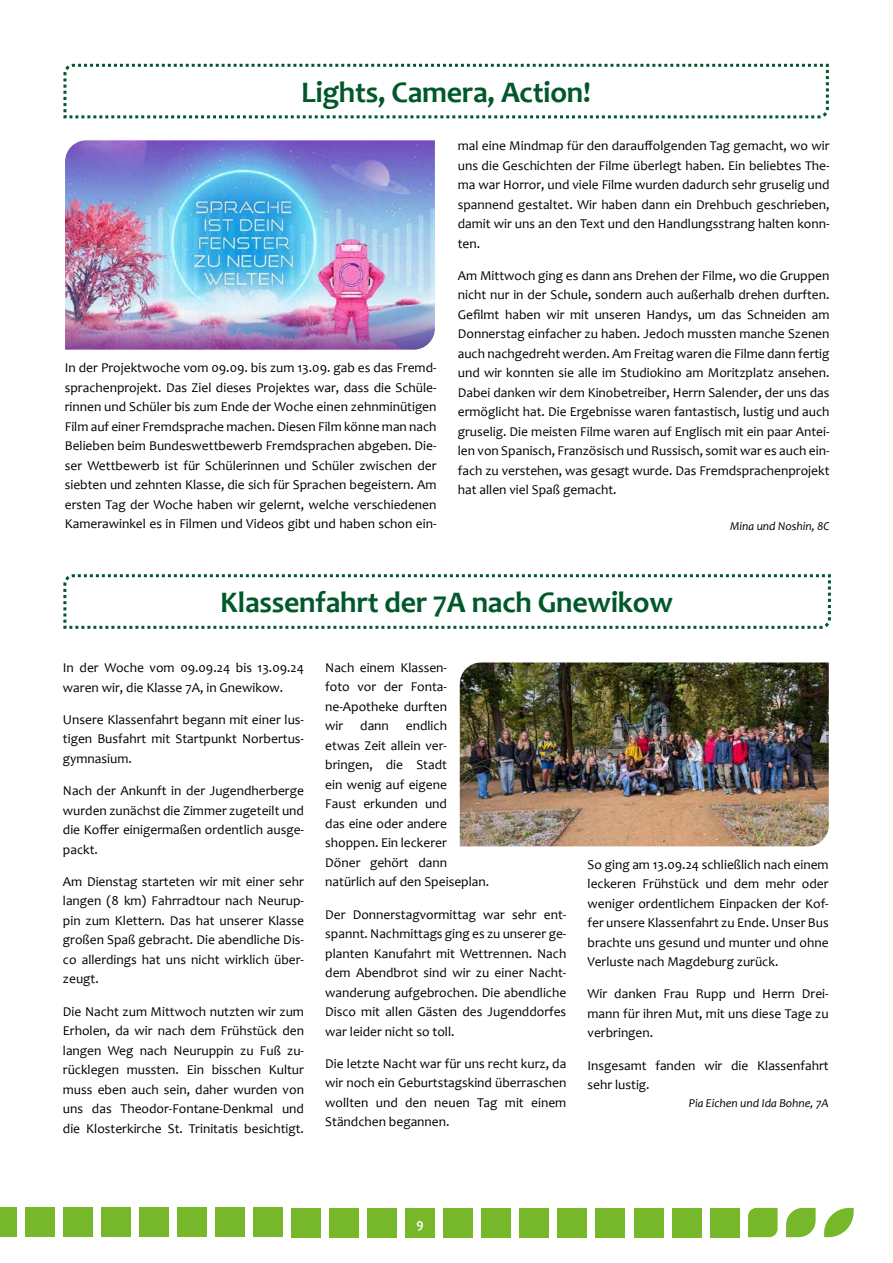
<style>
.page{position:relative;width:893px;height:1263px;background:#fff}
.page>*{position:absolute;margin:0;border:0;box-sizing:border-box;transform-origin:0 0}
.t1{font:700 30px "Candara";letter-spacing:-.01em;color:#00582b}
.t2{font:13.5px/19.5px "Candara";color:#000;text-align:justify}
.t3{font:700 13.5px "Candara";color:#fff}
.t4{font:italic 12px "Candara";color:#000}
</style>
<div class="page">
<div style="left:710px;top:1208px;width:29px;height:29px;background:#76b82a"></div>
<div style="left:444px;top:1208px;width:29px;height:29px;background:#76b82a"></div>
<div style="left:482px;top:1208px;width:29px;height:29px;background:#76b82a"></div>
<div style="left:520px;top:1208px;width:29px;height:29px;background:#76b82a"></div>
<div style="left:558px;top:1208px;width:29px;height:29px;background:#76b82a"></div>
<div style="left:596px;top:1208px;width:29px;height:29px;background:#76b82a"></div>
<div style="left:634px;top:1208px;width:29px;height:29px;background:#76b82a"></div>
<div style="left:672px;top:1208px;width:29px;height:29px;background:#76b82a"></div>
<div style="left:329px;top:1208px;width:30px;height:29px;background:#76b82a"></div>
<div style="left:367px;top:1208px;width:30px;height:29px;background:#76b82a"></div>
<div style="left:405px;top:1208px;width:30px;height:29px;background:#76b82a"></div>
<svg style="left:748px;top:1208px;width:30px;height:29px"></svg>
<svg style="left:786px;top:1208px;width:30px;height:29px"></svg>
<svg style="left:824px;top:1208px;width:30px;height:29px"></svg>
<div style="left:291px;top:1208px;width:30px;height:29px;background:#76b82a"></div>
<div style="left:25px;top:1208px;width:29px;height:29px;background:#76b82a"></div>
<div style="left:63px;top:1208px;width:29px;height:29px;background:#76b82a"></div>
<div style="left:101px;top:1208px;width:29px;height:29px;background:#76b82a"></div>
<div style="left:139px;top:1208px;width:29px;height:29px;background:#76b82a"></div>
<div style="left:177px;top:1208px;width:29px;height:29px;background:#76b82a"></div>
<div style="left:215px;top:1208px;width:30px;height:29px;background:#76b82a"></div>
<div style="left:253px;top:1208px;width:30px;height:29px;background:#76b82a"></div>
<div style="left:0;top:1208px;width:16px;height:29px;background:#76b82a"></div>
<svg style="left:63px;top:63px;width:766px;height:56px"></svg>
<img style="left:65px;top:140px;width:370px;height:210px">
<svg style="left:63px;top:574px;width:768px;height:55px"></svg>
<img style="left:460px;top:662px;width:369px;height:184px">
<h1 class="t1" style="left:301px;top:74px;width:291px">Lights, Camera, Action!</h1>
<p class="t2" style="left:65px;top:358px;width:373px">In der Projektwoche vom 09.09. bis zum 13.09. gab es das Fremd&shy;sprachenprojekt. Das Ziel dieses Projektes war, dass die Schüle&shy;rinnen und Schüler bis zum Ende der Woche einen zehnminütigen Film auf einer Fremdsprache machen. Diesen Film könne man nach Belieben beim Bundeswettbewerb Fremdsprachen abgeben. Die&shy;ser Wettbewerb ist für Schülerinnen und Schüler zwischen der siebten und zehnten Klasse, die sich für Sprachen begeistern. Am ersten Tag der Woche haben wir gelernt, welche verschiedenen Kamerawinkel es in Filmen und Videos gibt und haben schon ein-</p>
<p class="t2" style="left:458px;top:136px;width:373px">mal eine Mindmap für den darauffolgenden Tag gemacht, wo wir uns die Geschichten der Filme überlegt haben. Ein beliebtes The&shy;ma war Horror, und viele Filme wurden dadurch sehr gruselig und spannend gestaltet. Wir haben dann ein Drehbuch geschrieben, damit wir uns an den Text und den Handlungsstrang halten konn&shy;ten.</p>
<p class="t2" style="left:458px;top:266px;width:373px">Am Mittwoch ging es dann ans Drehen der Filme, wo die Gruppen nicht nur in der Schule, sondern auch außerhalb drehen durften.<br>Gefilmt haben wir mit unseren Handys, um das Schneiden am Donnerstag einfacher zu haben. Jedoch mussten manche Szenen auch nachgedreht werden. Am Freitag waren die Filme dann fertig und wir konnten sie alle im Studiokino am Moritzplatz ansehen.<br>Dabei danken wir dem Kinobetreiber, Herrn Salender, der uns das ermöglicht hat. Die Ergebnisse waren fantastisch, lustig und auch gruselig. Die meisten Filme waren auf Englisch mit ein paar Antei&shy;len von Spanisch, Französisch und Russisch, somit war es auch ein&shy;fach zu verstehen, was gesagt wurde. Das Fremdsprachenprojekt hat allen viel Spaß gemacht.</p>
<p class="t4" style="left:730px;top:519px;width:101px">Mina und Noshin, 8C</p>
<h1 class="t1" style="left:220px;top:584px;width:454px">Klassenfahrt der 7A nach Gnewikow</h1>
<p class="t2" style="left:63px;top:658px;width:243px">In der Woche vom 09.09.24 bis 13.09.24 waren wir, die Klasse 7A, in Gnewikow.</p>
<p class="t2" style="left:63px;top:710px;width:243px">Unsere Klassenfahrt begann mit einer lus&shy;tigen Busfahrt mit Startpunkt Norbertus&shy;gymnasium.</p>
<p class="t2" style="left:63px;top:781px;width:243px">Nach der Ankunft in der Jugendherberge wurden zunächst die Zimmer zugeteilt und die Koffer einigermaßen ordentlich ausge&shy;packt.</p>
<p class="t2" style="left:63px;top:872px;width:243px">Am Dienstag starteten wir mit einer sehr langen (8 km) Fahrradtour nach Neurup&shy;pin zum Klettern. Das hat unserer Klasse großen Spaß gebracht. Die abendliche Dis&shy;co allerdings hat uns nicht wirklich über&shy;zeugt.</p>
<p class="t2" style="left:63px;top:1001px;width:243px">Die Nacht zum Mittwoch nutzten wir zum Erholen, da wir nach dem Frühstück den langen Weg nach Neuruppin zu Fuß zu&shy;rücklegen mussten. Ein bisschen Kultur muss eben auch sein, daher wurden von uns das Theodor-Fontane-Denkmal und die Klosterkirche St. Trinitatis besichtigt.</p>
<p class="t2" style="left:325px;top:658px;width:123px">Nach einem Klassen&shy;foto vor der Fonta&shy;ne-Apotheke durften wir</p>
<p class="t2" style="left:325px;top:716px;width:165px;text-align:left;text-indent:81px">endlich<br>etwas Zeit allein ver&shy;bringen, die Stadt<br>ein wenig auf eigene<br>Faust erkunden und<br>das eine oder andere shoppen. Ein leckerer<br>Döner gehört dann natürlich auf den Speiseplan.</p>
<p class="t2" style="left:325px;top:904px;width:243px">Der Donnerstagvormittag war sehr ent&shy;spannt. Nachmittags ging es zu unserer ge&shy;planten Kanufahrt mit Wettrennen. Nach dem Abendbrot sind wir zu einer Nacht&shy;wanderung aufgebrochen. Die abendliche Disco mit allen Gästen des Jugenddorfes war leider nicht so toll.</p>
<p class="t2" style="left:325px;top:1054px;width:243px">Die letzte Nacht war für uns recht kurz, da wir noch ein Geburtstagskind überraschen wollten und den neuen Tag mit einem Ständchen begannen.</p>
<p class="t2" style="left:360px;top:716px;width:30px">dann</p>
<p class="t2" style="left:588px;top:854px;width:243px">So ging am 13.09.24 schließlich nach einem leckeren Frühstück und dem mehr oder weniger ordentlichem Einpacken der Kof&shy;fer unsere Klassenfahrt zu Ende. Unser Bus brachte uns gesund und munter und ohne Verluste nach Magdeburg zurück.</p>
<p class="t2" style="left:588px;top:984px;width:243px">Wir danken Frau Rupp und Herrn Drei&shy;mann für ihren Mut, mit uns diese Tage zu verbringen.</p>
<p class="t2" style="left:588px;top:1055px;width:243px">Insgesamt fanden wir die Klassenfahrt sehr lustig.</p>
<p class="t4" style="left:689px;top:1096px;width:141px">Pia Eichen und Ida Bohne, 7A</p>
<p class="t3" style="left:417px;top:1215px;width:9px">9</p>
</div>
